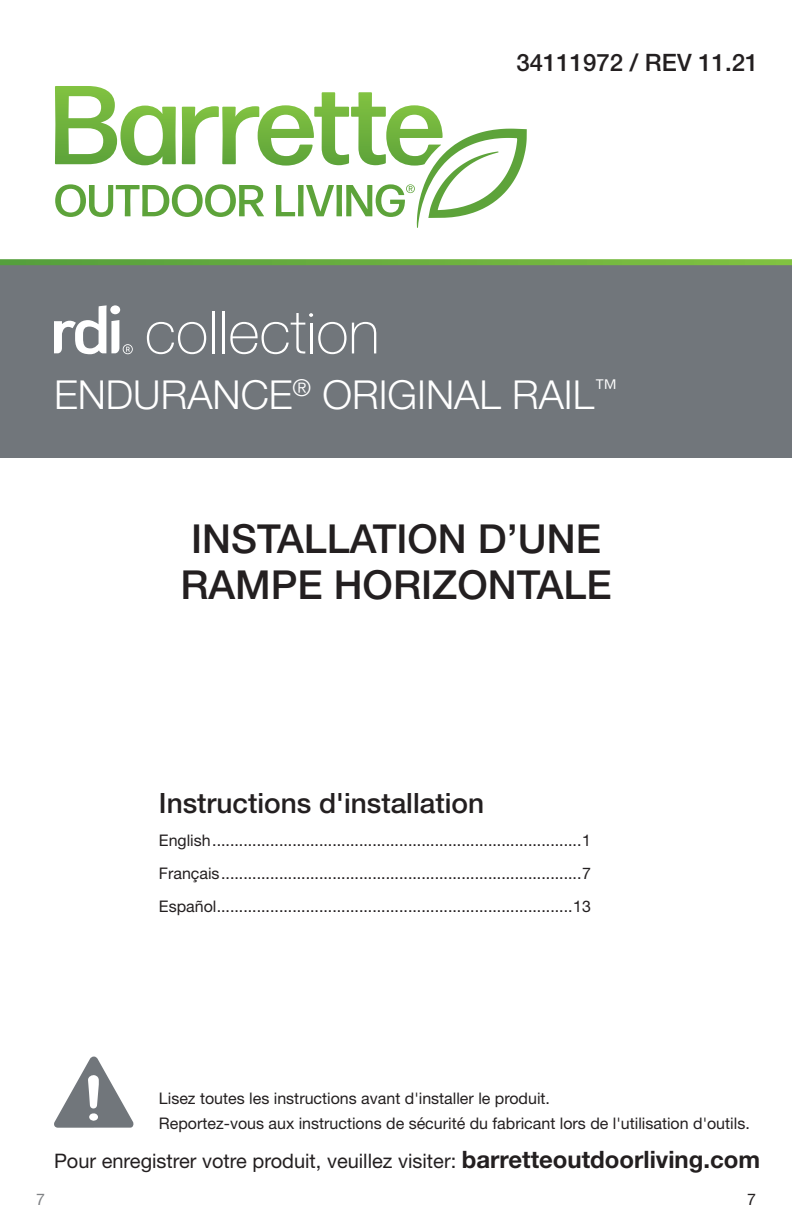
<style>
.page{position:relative;width:792px;height:1224px;background:#fff}
.page>*{position:absolute;margin:0;border:0;box-sizing:border-box;transform-origin:0 0}
.Headline{font:500 40px/46px "Helvetica Neue LT Std";color:#231f20}
.Headline-2{font:300 40px "Helvetica Neue LT Std";color:#fff}
.t1{font:500 28px "Helvetica Neue LT Std";color:#231f20}
.t2{font:500 24px "Helvetica Neue LT Std";color:#231f20}
.t3{font:20px "Helvetica Neue LT Std";color:#231f20}
.Body_Copy{font:16px "Helvetica Neue LT Std";color:#231f20}
.t4{font:16px "Helvetica Neue LT Std";color:#808285}
.s1{font-weight:700;font-size:24px}
</style>
<div class="page">
<div style="left:0;top:265px;width:792px;height:193px;background:#71767b"></div>
<svg style="left:55px;top:86px;width:472px;height:142px"></svg>
<svg style="left:0;top:259px;width:792px;height:6px"></svg>
<svg style="left:54px;top:305px;width:79px;height:49px"></svg>
<svg style="left:147px;top:322px;width:59px;height:32px"></svg>
<hr style="left:212px;top:311px;width:2px;height:42px;background:#fff">
<hr style="left:222px;top:311px;width:2px;height:42px;background:#fff">
<svg style="left:230px;top:313px;width:146px;height:41px"></svg>
<svg style="left:54px;top:1057px;width:80px;height:71px"></svg>
<p class="t2" style="left:516px;top:48px;width:243px">34111972 / REV 11.21</p>
<p class="Headline-2" style="left:54px;top:370px;width:565px">ENDURANCE<sup>®</sup> ORIGINAL RAIL<sup>™</sup></p>
<p class="Headline" style="left:180px;top:515px;width:433px">INSTALLATION D’UNE<br>RAMPE HORIZONTALE</p>
<p class="t1" style="left:159px;top:786px;width:327px">Instructions d'installation</p>
<p class="Body_Copy" style="left:159px;top:831px;width:434px">English...................................................................................1</p>
<p class="Body_Copy" style="left:159px;top:864px;width:434px">Français.................................................................................7</p>
<p class="Body_Copy" style="left:159px;top:897px;width:434px">Español................................................................................13</p>
<p class="t4" style="left:36px;top:1190px;width:10px">7</p>
<p class="Body_Copy" style="left:159px;top:1088px;width:393px">Lisez toutes les instructions avant d'installer le produit.</p>
<p class="Body_Copy" style="left:159px;top:1113px;width:592px">Reportez-vous aux instructions de sécurité du fabricant lors de l'utilisation d'outils.</p>
<p class="t3" style="left:54px;top:1149px;width:708px">Pour enregistrer votre produit, veuillez visiter: <span class="s1">barretteoutdoorliving.com</span></p>
<p class="Body_Copy" style="left:747px;top:1190px;width:10px">7</p>
</div>
